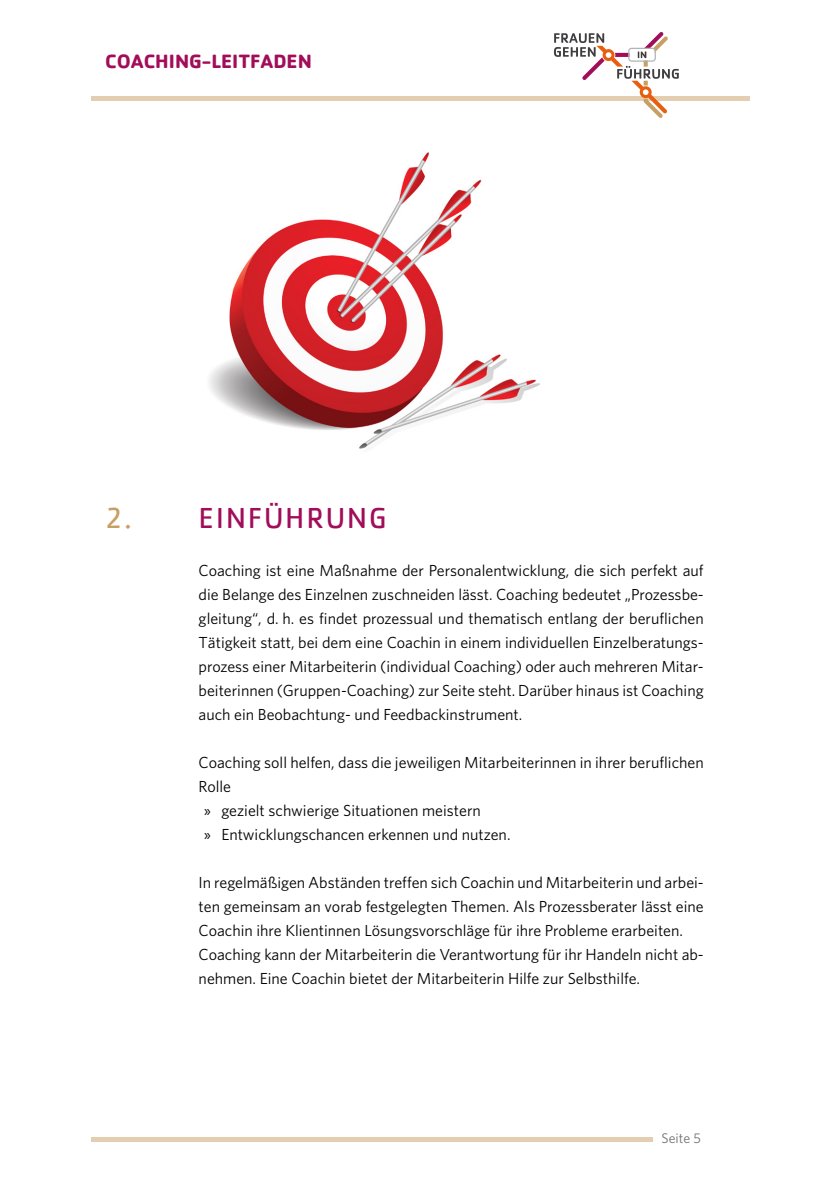
<style>
.page{position:relative;width:840px;height:1191px;background:#fff}
.page>*{position:absolute;margin:0;border:0;box-sizing:border-box;transform-origin:0 0}
.t1{font:30px "Cachet Std";letter-spacing:.06em;color:#a10d59}
.t2{font:30px "Cachet Std";color:#c99e64}
.t3{font:700 20px "Cachet Std";color:#a10d59}
.t4{font:16px/24px "Whitney";color:#000;text-align:justify}
.t5{font:14px "Whitney";color:#707172}
.s1{font-family:"Myriad Pro"}
</style>
<div class="page">
<hr style="left:90px;top:96px;width:659px;height:4px;background:#e4ceb1">
<svg style="left:553px;top:32px;width:125px;height:86px"></svg>
<hr style="left:90px;top:1137px;width:562px;height:4px;background:#e4ceb1">
<img style="left:209px;top:152px;width:331px;height:297px">
<p class="t3" style="left:105px;top:48px;width:208px">COACHING-LEITFADEN</p>
<h1 class="t2" style="left:105px;top:500px;width:28px">2.</h1>
<h1 class="t1" style="left:198px;top:500px;width:189px">EINFÜHRUNG</h1>
<p class="t4" style="left:198px;top:558px;width:506px">Coaching ist eine Maßnahme der Personalentwicklung, die sich perfekt auf die Belange des Einzelnen zuschneiden lässt. Coaching bedeutet „Prozessbe&shy;gleitung“, d. h. es findet prozessual und thematisch entlang der beruflichen Tätigkeit statt, bei dem eine Coachin in einem individuellen Einzelberatungs&shy;prozess einer Mitarbeiterin (individual Coaching) oder auch mehreren Mitar&shy;beiterinnen (Gruppen-Coaching) zur Seite steht. Darüber hinaus ist Coaching auch ein Beobachtung- und Feedbackinstrument.</p>
<p class="t4" style="left:198px;top:750px;width:506px">Coaching soll helfen, dass die jeweiligen Mitarbeiterinnen in ihrer beruflichen</p>
<p class="t4" style="left:198px;top:774px;width:34px">Rolle</p>
<p class="t4" style="left:204px;top:798px;width:278px"><span class="s1">»</span> gezielt schwierige Situationen meistern</p>
<p class="t4" style="left:204px;top:822px;width:307px"><span class="s1">»</span> Entwicklungschancen erkennen und nutzen.</p>
<p class="t4" style="left:198px;top:870px;width:506px;text-align:left">In regelmäßigen Abständen treffen sich Coachin und Mitarbeiterin und arbei&shy;ten gemeinsam an vorab festgelegten Themen. Als Prozessberater lässt eine Coachin ihre Klientinnen Lösungsvorschläge für ihre Probleme erarbeiten.<br>Coaching kann der Mitarbeiterin die Verantwortung für ihr Handeln nicht ab&shy;nehmen. Eine Coachin bietet der Mitarbeiterin Hilfe zur Selbsthilfe.</p>
<p class="t5" style="left:661px;top:1130px;width:41px">Seite 5</p>
</div>
